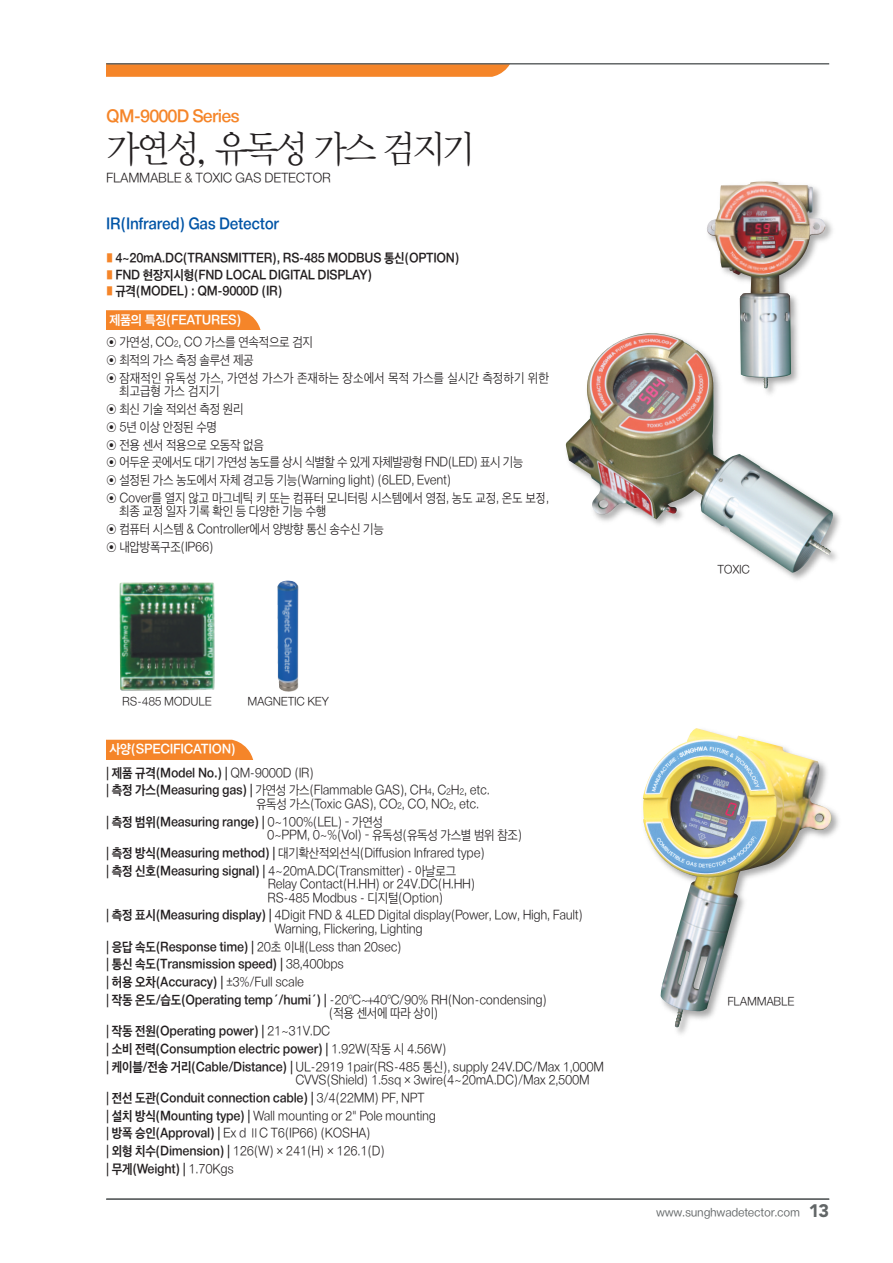
<style>
.page{position:relative;width:893px;height:1263px;background:#fff}
.page>*{position:absolute;margin:0;border:0;box-sizing:border-box;transform-origin:0 0}
.t1{font:37.5px "YDVY Mj O12";letter-spacing:-.1em;color:#231f20;scale:.95 1}
.t2{font:700 18px "Apple SD Gothic Neo";letter-spacing:-.05em;color:#f58529;scale:.95 1}
.t3{font:700 16.5px "Apple SD Gothic Neo";letter-spacing:-.025em;color:#0154a6;scale:.9 1}
.t4{font:300 13.5px/17.7px "Apple SD Gothic Neo";letter-spacing:-.025em;color:#231f20;scale:.9 1}
.t5{font:700 13.5px/17.7px "Apple SD Gothic Neo";letter-spacing:-.025em;color:#231f20;scale:.9 1}
.t6{font:300 13.5px/17.7px "Apple SD Gothic Neo";letter-spacing:.005em;color:#231f20;scale:.9 1}
.t7{font:700 13.5px "Apple SD Gothic Neo";letter-spacing:-.025em;color:#fff;scale:.95 1}
.t8{font:300 13.5px "Apple SD Gothic Neo";letter-spacing:-.025em;color:#231f20;scale:.95 1}
.t9{font:300 12px "Apple SD Gothic Neo";letter-spacing:-.025em;color:#231f20;scale:.95 1}
.t10{font:12px "Apple SD Gothic Neo";letter-spacing:-.025em;color:#626667;scale:.95 1}
.s1{color:#f58529}
.s2{font-size:9px}
.s3{font-weight:700}
.s4{font-weight:300}
.s5{font-family:"Avenir";font-weight:900;font-size:18px}
</style>
<div class="page">
<svg style="left:106px;top:65px;width:404px;height:12px;background:#f5882f"></svg>
<hr style="left:106px;top:63px;width:723px;height:2px;background:#626667">
<hr style="left:106px;top:1198px;width:723px;height:2px;background:#626667">
<div style="left:106px;top:740px;width:147px;height:19px;background:#f58529"></div>
<svg style="left:106px;top:310px;width:155px;height:20px;background:#f58b35"></svg>
<img style="left:566px;top:333px;width:267px;height:240px">
<img style="left:643px;top:728px;width:188px;height:299px">
<img style="left:693px;top:220px;width:140px;height:205px">
<img style="left:705px;top:181px;width:120px;height:207px">
<img style="left:119px;top:582px;width:96px;height:109px">
<h2 class="t2" style="left:106px;top:101px;width:142px">QM-9000D Series</h2>
<h1 class="t1" style="left:106px;top:127px;width:390px">가연성, 유독성 가스 검지기</h1>
<p class="t8" style="left:106px;top:167px;width:238px">FLAMMABLE &amp; TOXIC GAS DETECTOR</p>
<p class="t3" style="left:106px;top:211px;width:194px">IR(Infrared) Gas Detector</p>
<p class="t5" style="left:106px;top:249px;width:394px"><span class="s1">■</span> 4~20mA.DC(TRANSMITTER), RS-485 MODBUS 통신(OPTION)</p>
<p class="t5" style="left:106px;top:265px;width:297px"><span class="s1">■</span> FND 현장지시형(FND LOCAL DIGITAL DISPLAY)</p>
<p class="t5" style="left:106px;top:282px;width:197px"><span class="s1">■</span> 규격(MODEL) : QM-9000D (IR)</p>
<p class="t6" style="left:106px;top:332px;width:493px">◉ 가연성, CO<span class="s2">2</span>, CO 가스를 연속적으로 검지<br>◉ 최적의 가스 측정 솔루션 제공<br>◉ 잠재적인 유독성 가스, 가연성 가스가 존재하는 장소에서 목적 가스를 실시간 측정하기 위한</p>
<p class="t4" style="left:106px;top:381px;width:493px;text-indent:13px">최고급형 가스 검지기<br>◉ 최신 기술 적외선 측정 원리<br>◉ 5년 이상 안정된 수명<br>◉ 전용 센서 적용으로 오동작 없음<br>◉ 어두운 곳에서도 대기 가연성 농도를 상시 식별할 수 있게 자체발광형 FND(LED) 표시 기능<br>◉ 설정된 가스 농도에서 자체 경고등 기능(Warning light) (6LED, Event)<br>◉ Cover를 열지 않고 마그네틱 키 또는 컴퓨터 모니터링 시스템에서 영점, 농도 교정, 온도 보정,</p>
<p class="t4" style="left:106px;top:501px;width:310px;text-indent:13px">최종 교정 일자 기록 확인 등 다양한 기능 수행<br>◉ 컴퓨터 시스템 &amp; Controller에서 양방향 통신 송수신 기능 ◉ 내압방폭구조(IP66)</p>
<p class="t7" style="left:109px;top:309px;width:141px">제품의 특징(FEATURES)</p>
<p class="t9" style="left:122px;top:693px;width:96px">RS-485 MODULE</p>
<p class="t9" style="left:247px;top:693px;width:87px">MAGNETIC KEy</p>
<p class="t7" style="left:109px;top:738px;width:135px">사양(SPECIFICATION)</p>
<p class="t4" style="left:106px;top:763px;width:428px"><span class="s3">| 제품 규격(Model No.) |</span> QM-9000D (IR)<br><span class="s3">| 측정 가스(Measuring gas) |</span> 가연성 가스(Flammable GAS), CH<span class="s2">4</span>, C<span class="s2">2</span>H<span class="s2">2</span>, etc.</p>
<p class="t4" style="left:106px;top:794px;width:416px;text-indent:150px">유독성 가스(Toxic GAS), CO<span class="s2">2</span>, CO, NO<span class="s2">2</span>, etc. <span class="s3">| 측정 범위(Measuring range) |</span> 0~100%(LEL) – 가연성</p>
<p class="t4" style="left:106px;top:825px;width:464px;text-indent:161px">0~PPM, 0~%(Vol) – 유독성(유독성 가스별 범위 참조) <span class="s3">| 측정 방식(Measuring method) |</span> 대기확산적외선식(Diffusion Infrared type)<br><span class="s3">| 측정 신호(Measuring signal) |</span> 4~20mA.DC(Transmitter) - 아날로그</p>
<p class="t4" style="left:268px;top:876px;width:232px;line-height:13.5px">Relay Contact(H.HH) or 24V.DC(H.HH)<br>RS-485 Modbus - 디지털(Option)</p>
<p class="t4" style="left:106px;top:908px;width:531px;line-height:13.5px;text-align:center"><span class="s3">| 측정 표시(Measuring display) |</span> 4Digit FND &amp; 4LED Digital display(Power, Low, High, Fault)<br>Warning, Flickering, Lighting</p>
<p class="t5" style="left:106px;top:937px;width:491px">| 응답 속도(Response time) | <span class="s4">20초 이내(Less than 20sec)<br></span>| 통신 속도(Transmission speed) | <span class="s4">38,400bps<br></span>| 허용 오차(Accuracy) | <span class="s4">±3%/Full scale<br></span>| 작동 온도/습도(Operating temp´/humi´) | <span class="s4">-20℃~+40℃/90% RH(Non-condensing)</span></p>
<p class="t4" style="left:106px;top:1004px;width:555px;text-indent:223px">(적용 센서에 따라 상이)<br><span class="s3">| 작동 전원(Operating power) |</span> 21~31V.DC<br><span class="s3">| 소비 전력(Consumption electric power) |</span> 1.92W(작동 시 4.56W)<br><span class="s3">| 케이블/전송 거리(Cable/Distance) |</span> UL-2919 1pair(RS-485 통신), supply 24V.DC/Max 1,000M</p>
<p class="t4" style="left:106px;top:1070px;width:539px;text-indent:189px">CVVS(Shield) 1.5sq × 3wire(4~20mA.DC)/Max 2,500M <span class="s3">| 전선 도관(Conduit connection cable) |</span> 3/4(22MM) PF, NPT<br><span class="s3">| 설치 방식(Mounting type) |</span> Wall mounting or 2" Pole mounting<br><span class="s3">| 방폭 승인(Approval) |</span> Ex d ⅡC T6(IP66) (KOSHA)<br><span class="s3">| 외형 치수(Dimension) |</span> 126(W) × 241(H) × 126.1(D)<br><span class="s3">| 무게(Weight) |</span> 1.70Kgs</p>
<p class="t9" style="left:717px;top:561px;width:36px">TOXIC</p>
<p class="t9" style="left:727px;top:992px;width:72px">FLAMMABLE</p>
<p class="t10" style="left:656px;top:1203px;width:184px">www.sunghwadetector.com <span class="s5">13</span></p>
</div>
